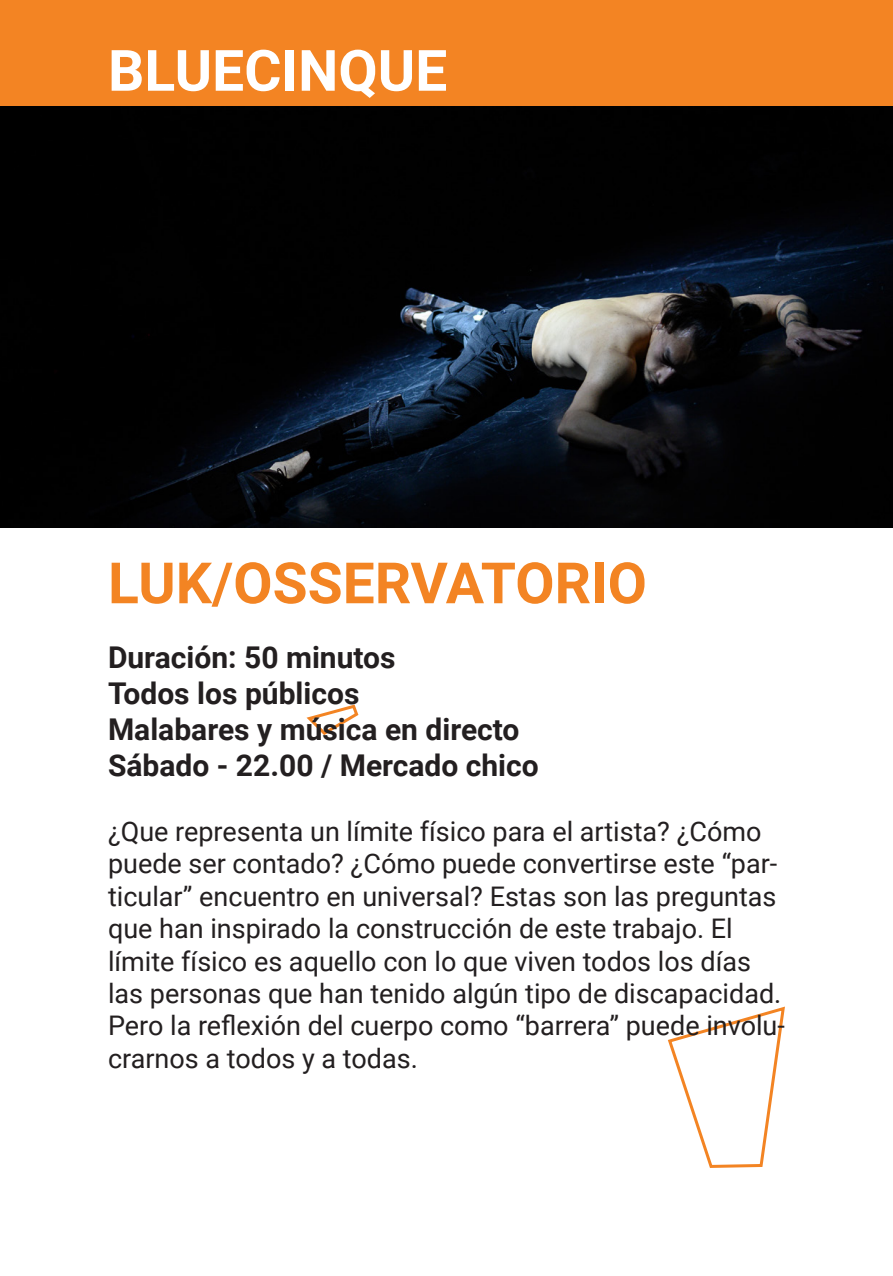
<style>
.page{position:relative;width:893px;height:1276px;background:#fff}
.page>*{position:absolute;margin:0;border:0;box-sizing:border-box;transform-origin:0 0}
.t1{font:700 57px "Roboto";color:#f38423}
.t2{font:700 57px "Roboto";color:#fff}
.t3{font:700 30px "Roboto";color:#231f20}
.t4{font:27px/32.4px "Roboto";color:#231f20}
</style>
<div class="page">
<div style="left:2px;top:2px;width:889px;height:167px;background:#f38423"></div>
<div style="left:0;top:0;width:893px;height:170px;border:3px solid #f38423"></div>
<img style="left:0;top:106px;width:893px;height:421px">
<svg style="left:306px;top:704px;width:479px;height:464px"></svg>
<svg style="left:892px;top:0;width:1px;height:170px"></svg>
<p class="t2" style="left:108px;top:31px;width:341px">BLUECINQUE</p>
<p class="t1" style="left:108px;top:543px;width:540px">LUK/OSSERVATORIO</p>
<p class="t3" style="left:108px;top:636px;width:289px">Duración: 50 minutos</p>
<p class="t3" style="left:108px;top:672px;width:253px">Todos los públicos</p>
<p class="t3" style="left:108px;top:708px;width:413px">Malabares y música en directo</p>
<p class="t3" style="left:108px;top:744px;width:432px">Sábado - 22.00 / Mercado chico</p>
<p class="t4" style="left:108px;top:814px;width:678px">¿Que representa un límite físico para el artista? ¿Cómo puede ser contado? ¿Cómo puede convertirse este “par&shy;ticular” encuentro en universal? Estas son las preguntas que han inspirado la construcción de este trabajo. El límite físico es aquello con lo que viven todos los días las personas que han tenido algún tipo de discapacidad.<br>Pero la reflexión del cuerpo como “barrera” puede involu&shy;crarnos a todos y a todas.</p>
</div>
